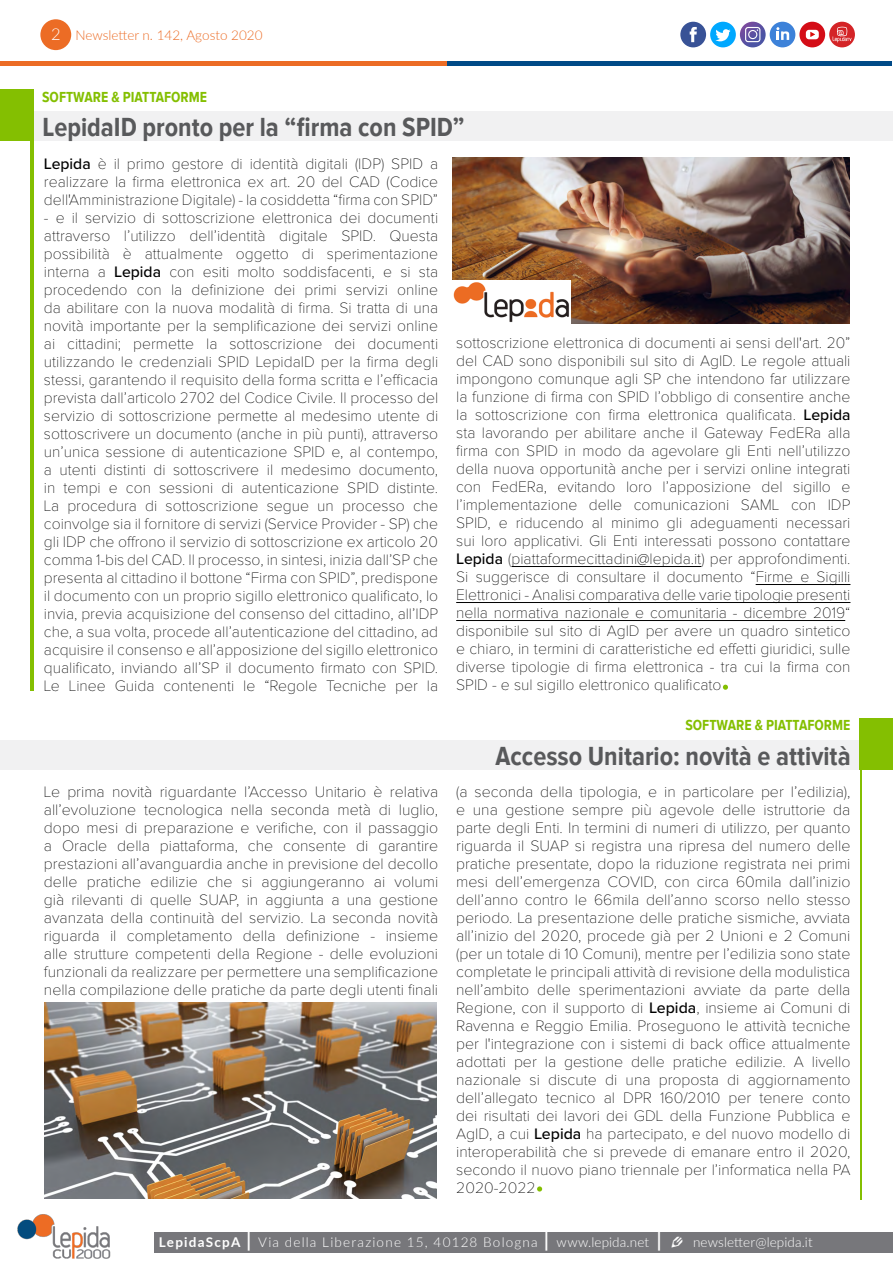
<style>
.page{position:relative;width:893px;height:1263px;background:#fff}
.page>*{position:absolute;margin:0;border:0;box-sizing:border-box;transform-origin:0 0}
.t1{font:700 27px "Proxima Nova Cond";color:#58595b}
.t2{font:100 15.75px/18px "Proxima Nova";color:#000;text-align:justify}
.t3{font:700 15px "Proxima Nova Cond";color:#84bf01}
.t4{font:300 13.5px "Lato";letter-spacing:.075em;color:#fff}
.t5{font:300 13.5px "Lato";color:#ec6c25}
.s1{font-size:16.5px;color:#fff}
.s2{font-weight:500}
.s3{font-weight:700}
.s4{font-weight:600;font-size:21px}
.s5{font-family:"Modern Pictograms";font-weight:400;font-size:19.5px}
</style>
<div class="page">
<div style="left:154px;top:1232px;width:739px;height:20px;background:#77777b"></div>
<img style="left:17px;top:1214px;width:94px;height:45px">
<div style="left:40px;top:19px;width:31px;height:31px;background:#ec6c25;border-radius:50%"></div>
<div style="left:446px;top:61px;width:446px;height:5px;background:#004a87"></div>
<div style="left:0;top:61px;width:447px;height:5px;background:#ec6c25"></div>
<div style="left:710px;top:22px;width:26px;height:25px;background:#00a8ff;border-radius:50%"></div>
<svg style="left:715px;top:29px;width:15px;height:12px"></svg>
<div style="left:799px;top:22px;width:26px;height:25px;background:#d40d17;border-radius:50%"></div>
<div style="left:806px;top:30px;width:13px;height:9px;background:#fff;border-radius:3px"></div>
<svg style="left:810px;top:32px;width:5px;height:5px"></svg>
<div style="left:770px;top:22px;width:25px;height:25px;background:#3d82d9;border-radius:50%"></div>
<svg style="left:776px;top:27px;width:13px;height:13px"></svg>
<svg style="left:740px;top:22px;width:26px;height:25px"></svg>
<svg style="left:745px;top:27px;width:15px;height:15px"></svg>
<div style="left:680px;top:22px;width:26px;height:25px;background:#385296;border-radius:50%"></div>
<svg style="left:690px;top:27px;width:7px;height:15px"></svg>
<div style="left:829px;top:22px;width:26px;height:25px;background:#d42427;border-radius:50%"></div>
<svg style="left:833px;top:27px;width:18px;height:15px"></svg>
<div style="left:0;top:740px;width:893px;height:29px;background:#f1f1f2"></div>
<div style="left:0;top:111px;width:893px;height:30px;background:#f1f1f2"></div>
<div style="left:0;top:90px;width:33px;height:51px;background:#84bf01"></div>
<hr style="left:512px;top:566px;width:189px;height:1px;background:#000">
<hr style="left:756px;top:584px;width:94px;height:1px;background:#000">
<hr style="left:456px;top:602px;width:394px;height:1px;background:#000">
<hr style="left:456px;top:620px;width:389px;height:1px;background:#000">
<hr style="left:30px;top:100px;width:4px;height:591px;background:#84bf01">
<div style="left:860px;top:718px;width:33px;height:51px;background:#84bf01"></div>
<hr style="left:860px;top:740px;width:2px;height:459px;background:#84bf01">
<svg style="left:537px;top:1186px;width:5px;height:5px"></svg>
<svg style="left:723px;top:685px;width:5px;height:5px"></svg>
<img style="left:453px;top:157px;width:396px;height:166px">
<img style="left:453px;top:280px;width:118px;height:43px">
<img style="left:45px;top:1002px;width:392px;height:196px">
<p class="t5" style="left:51px;top:26px;width:213px"><span class="s1">2</span> Newsletter n. 142, Agosto 2020</p>
<p class="t3" style="left:42px;top:88px;width:167px">SOFTWARE &amp; PIATTAFORME</p>
<h1 class="t1" style="left:43px;top:112px;width:424px">LepidaID pronto per la “firma con SPID”</h1>
<p class="t2" style="left:44px;top:155px;width:396px"><span class="s2">Lepida</span> è il primo gestore di identità digitali (IDP) SPID a realizzare la firma elettronica ex art. 20 del CAD (Codice dell'Amministrazione Digitale) - la cosiddetta “firma con SPID”</p>
<p class="t2" style="left:44px;top:209px;width:396px">- e il servizio di sottoscrizione elettronica dei documenti attraverso l’utilizzo dell’identità digitale SPID. Questa possibilità è attualmente oggetto di sperimentazione interna a <span class="s2">Lepida</span> con esiti molto soddisfacenti, e si sta procedendo con la definizione dei primi servizi online da abilitare con la nuova modalità di firma. Si tratta di una novità importante per la semplificazione dei servizi online ai cittadini; permette la sottoscrizione dei documenti utilizzando le credenziali SPID LepidaID per la firma degli stessi, garantendo il requisito della forma scritta e l’efficacia prevista dall’articolo 2702 del Codice Civile. Il processo del servizio di sottoscrizione permette al medesimo utente di sottoscrivere un documento (anche in più punti), attraverso un’unica sessione di autenticazione SPID e, al contempo, a utenti distinti di sottoscrivere il medesimo documento, in tempi e con sessioni di autenticazione SPID distinte.<br>La procedura di sottoscrizione segue un processo che coinvolge sia il fornitore di servizi (Service Provider - SP) che gli IDP che offrono il servizio di sottoscrizione ex articolo 20 comma 1-bis del CAD. Il processo, in sintesi, inizia dall’SP che presenta al cittadino il bottone “Firma con SPID”, predispone il documento con un proprio sigillo elettronico qualificato, lo invia, previa acquisizione del consenso del cittadino, all’IDP che, a sua volta, procede all’autenticazione del cittadino, ad acquisire il consenso e all’apposizione del sigillo elettronico qualificato, inviando all’SP il documento firmato con SPID.<br>Le Linee Guida contenenti le “Regole Tecniche per la</p>
<p class="t2" style="left:456px;top:335px;width:396px">sottoscrizione elettronica di documenti ai sensi dell'art. 20” del CAD sono disponibili sul sito di AgID. Le regole attuali impongono comunque agli SP che intendono far utilizzare la funzione di firma con SPID l’obbligo di consentire anche la sottoscrizione con firma elettronica qualificata. <span class="s2">Lepida </span>sta lavorando per abilitare anche il Gateway FedERa alla firma con SPID in modo da agevolare gli Enti nell’utilizzo della nuova opportunità anche per i servizi online integrati con FedERa, evitando loro l’apposizione del sigillo e l’implementazione delle comunicazioni SAML con IDP SPID, e riducendo al minimo gli adeguamenti necessari sui loro applicativi. Gli Enti interessati possono contattare <span class="s2">Lepida</span> (piattaformecittadini@lepida.it) per approfondimenti.<br>Si suggerisce di consultare il documento “Firme e Sigilli Elettronici - Analisi comparativa delle varie tipologie presenti nella normativa nazionale e comunitaria - dicembre 2019“ disponibile sul sito di AgID per avere un quadro sintetico e chiaro, in termini di caratteristiche ed effetti giuridici, sulle diverse tipologie di firma elettronica - tra cui la firma con SPID - e sul sigillo elettronico qualificato</p>
<p class="t3" style="left:685px;top:717px;width:167px">SOFTWARE &amp; PIATTAFORME</p>
<h1 class="t1" style="left:495px;top:741px;width:357px">Accesso Unitario: novità e attività</h1>
<p class="t2" style="left:44px;top:783px;width:396px">Le prima novità riguardante l’Accesso Unitario è relativa all’evoluzione tecnologica nella seconda metà di luglio, dopo mesi di preparazione e verifiche, con il passaggio a Oracle della piattaforma, che consente di garantire prestazioni all’avanguardia anche in previsione del decollo delle pratiche edilizie che si aggiungeranno ai volumi già rilevanti di quelle SUAP, in aggiunta a una gestione avanzata della continuità del servizio. La seconda novità riguarda il completamento della definizione - insieme alle strutture competenti della Regione - delle evoluzioni funzionali da realizzare per permettere una semplificazione nella compilazione delle pratiche da parte degli utenti finali</p>
<p class="t2" style="left:456px;top:783px;width:396px">(a seconda della tipologia, e in particolare per l’edilizia), e una gestione sempre più agevole delle istruttorie da parte degli Enti. In termini di numeri di utilizzo, per quanto riguarda il SUAP si registra una ripresa del numero delle pratiche presentate, dopo la riduzione registrata nei primi mesi dell’emergenza COVID, con circa 60mila dall’inizio dell’anno contro le 66mila dell’anno scorso nello stesso periodo. La presentazione delle pratiche sismiche, avviata all’inizio del 2020, procede già per 2 Unioni e 2 Comuni (per un totale di 10 Comuni), mentre per l’edilizia sono state completate le principali attività di revisione della modulistica nell’ambito delle sperimentazioni avviate da parte della Regione, con il supporto di <span class="s2">Lepida</span>, insieme ai Comuni di Ravenna e Reggio Emilia. Proseguono le attività tecniche per l'integrazione con i sistemi di back office attualmente adottati per la gestione delle pratiche edilizie. A livello nazionale si discute di una proposta di aggiornamento dell’allegato tecnico al DPR 160/2010 per tenere conto dei risultati dei lavori dei GDL della Funzione Pubblica e AgID, a cui <span class="s2">Lepida</span> ha partecipato, e del nuovo modello di interoperabilità che si prevede di emanare entro il 2020, secondo il nuovo piano triennale per l’informatica nella PA 2020-2022</p>
<p class="t4" style="left:159px;top:1233px;width:655px"><span class="s3">LepidaScpA</span> <span class="s4">|</span> Via della Liberazione 15, 40128 Bologna <span class="s4">|</span> www.lepida.net <span class="s4">|</span> <span class="s5">e</span> newsletter@lepida.it</p>
</div>
